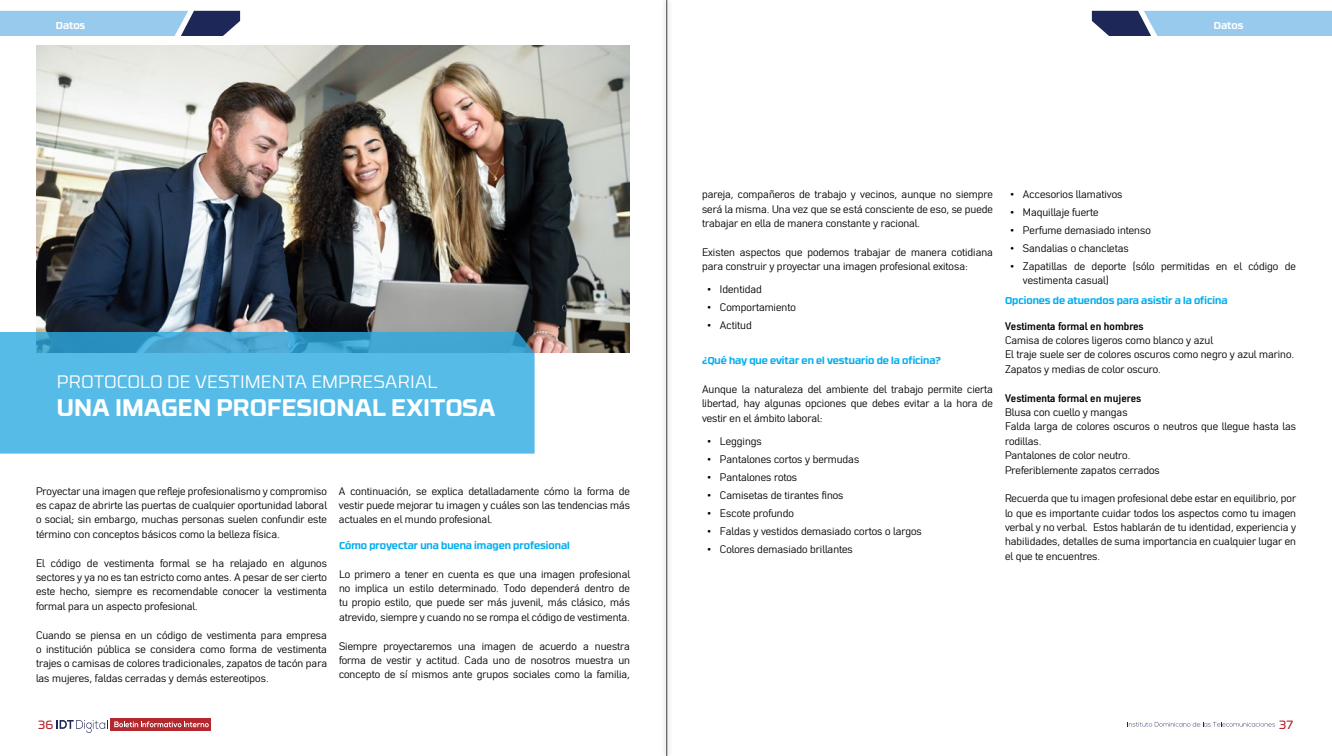
<style>
.page{position:relative;width:1332px;height:756px;background:#fff}
.page>*{position:absolute;margin:0;border:0;box-sizing:border-box;transform-origin:0 0}
.t1{font:700 24px "RB No 3.1";color:#fff}
.t2{font:300 18px "RB No 3.1";color:#fff}
.t3{font:12px "RB No 3.1";color:#b3282d}
.t4{font:11px/14.4px "Nota";color:#000;text-align:justify}
.t5{font:700 11px "Nota";color:#000}
.t6{font:700 10px "RB No 3.1";color:#00aeef}
.t7{font:700 10px "RB No 3.1";letter-spacing:-.005em;color:#fff}
</style>
<div class="page">
<div style="left:110px;top:719px;width:101px;height:12px;background:#b3282d"></div>
<svg style="left:57px;top:720px;width:51px;height:13px"></svg>
<svg style="left:114px;top:721px;width:95px;height:6px"></svg>
<svg style="left:1128px;top:722px;width:147px;height:5px"></svg>
<svg style="left:1092px;top:11px;width:240px;height:25px;background:#83acd0"></svg>
<svg style="left:0;top:11px;width:240px;height:25px;background:#83acd0"></svg>
<img style="left:36px;top:45px;width:594px;height:308px">
<svg style="left:0;top:332px;width:535px;height:122px;background:#52b6e2"></svg>
<div style="left:661px;top:0;width:11px;height:756px;background:#000;opacity:.54"></div>
<hr style="left:666px;top:0;width:1px;height:756px;background:#414042">
<p class="t7" style="left:56px;top:17px;width:31px">Datos</p>
<p class="t7" style="left:1214px;top:17px;width:31px">Datos</p>
<h2 class="t2" style="left:57px;top:369px;width:382px">PROTOCOLO DE VESTIMENTA EMPRESARIAL</h2>
<h1 class="t1" style="left:57px;top:388px;width:440px">UNA IMAGEN PROFESIONAL EXITOSA</h1>
<p class="t4" style="left:36px;top:483px;width:293px">Proyectar una imagen que refleje profesionalismo y compromiso es capaz de abrirte las puertas de cualquier oportunidad laboral o social; sin embargo, muchas personas suelen confundir este término con conceptos básicos como la belleza física.</p>
<p class="t4" style="left:36px;top:555px;width:293px">El código de vestimenta formal se ha relajado en algunos sectores y ya no es tan estricto como antes. A pesar de ser cierto este hecho, siempre es recomendable conocer la vestimenta formal para un aspecto profesional.</p>
<p class="t4" style="left:36px;top:627px;width:293px">Cuando se piensa en un código de vestimenta para empresa o institución pública se considera como forma de vestimenta trajes o camisas de colores tradicionales, zapatos de tacón para las mujeres, faldas cerradas y demás estereotipos.</p>
<p class="t4" style="left:339px;top:483px;width:293px">A continuación, se explica detalladamente cómo la forma de vestir puede mejorar tu imagen y cuáles son las tendencias más actuales en el mundo profesional.</p>
<p class="t6" style="left:339px;top:537px;width:232px">Cómo proyectar una buena imagen profesional</p>
<p class="t4" style="left:339px;top:566px;width:293px">Lo primero a tener en cuenta es que una imagen profesional no implica un estilo determinado. Todo dependerá dentro de tu propio estilo, que puede ser más juvenil, más clásico, más atrevido, siempre y cuando no se rompa el código de vestimenta.</p>
<p class="t4" style="left:339px;top:638px;width:293px">Siempre proyectaremos una imagen de acuerdo a nuestra forma de vestir y actitud. Cada uno de nosotros muestra un concepto de sí mismos ante grupos sociales como la familia,</p>
<p class="t4" style="left:702px;top:187px;width:293px">pareja, compañeros de trabajo y vecinos, aunque no siempre será la misma. Una vez que se está consciente de eso, se puede trabajar en ella de manera constante y racional.</p>
<p class="t4" style="left:702px;top:244px;width:292px">Existen aspectos que podemos trabajar de manera cotidiana para construir y proyectar una imagen profesional exitosa:</p>
<p class="t4" style="left:706px;top:282px;width:57px">• Identidad</p>
<p class="t4" style="left:706px;top:300px;width:91px">• Comportamiento</p>
<p class="t4" style="left:706px;top:318px;width:47px">• Actitud</p>
<p class="t6" style="left:702px;top:352px;width:241px">¿Qué hay que evitar en el vestuario de la oficina?</p>
<p class="t4" style="left:702px;top:381px;width:293px">Aunque la naturaleza del ambiente del trabajo permite cierta libertad, hay algunas opciones que debes evitar a la hora de vestir en el ámbito laboral:</p>
<p class="t4" style="left:706px;top:433px;width:57px">• Leggings</p>
<p class="t4" style="left:706px;top:451px;width:154px">• Pantalones cortos y bermudas</p>
<p class="t4" style="left:706px;top:469px;width:92px">• Pantalones rotos</p>
<p class="t4" style="left:706px;top:487px;width:139px">• Camisetas de tirantes finos</p>
<p class="t4" style="left:706px;top:505px;width:89px">• Escote profundo</p>
<p class="t4" style="left:706px;top:523px;width:217px">• Faldas y vestidos demasiado cortos o largos</p>
<p class="t4" style="left:706px;top:541px;width:148px">• Colores demasiado brillantes</p>
<p class="t4" style="left:1009px;top:187px;width:115px">• Accesorios llamativos</p>
<p class="t4" style="left:1009px;top:205px;width:91px">• Maquillaje fuerte</p>
<p class="t4" style="left:1009px;top:223px;width:143px">• Perfume demasiado intenso</p>
<p class="t4" style="left:1009px;top:241px;width:121px">• Sandalias o chancletas</p>
<p class="t4" style="left:1023px;top:259px;width:275px;line-height:14px;text-indent:-13px">• Zapatillas de deporte (sólo permitidas en el código de vestimenta casual)</p>
<p class="t6" style="left:1005px;top:293px;width:224px">Opciones de atuendos para asistir a la oficina</p>
<p class="t5" style="left:1005px;top:318px;width:140px">Vestimenta formal en hombres</p>
<p class="t4" style="left:1005px;top:332px;width:291px;text-align:left">Camisa de colores ligeros como blanco y azul<br>El traje suele ser de colores oscuros como negro y azul marino.<br>Zapatos y medias de color oscuro.</p>
<p class="t5" style="left:1005px;top:390px;width:138px">Vestimenta formal en mujeres</p>
<p class="t4" style="left:1005px;top:404px;width:293px;text-align:left">Blusa con cuello y mangas<br>Falda larga de colores oscuros o neutros que llegue hasta las rodillas.<br>Pantalones de color neutro.<br>Preferiblemente zapatos cerrados</p>
<p class="t4" style="left:1005px;top:491px;width:293px">Recuerda que tu imagen profesional debe estar en equilibrio, por lo que es importante cuidar todos los aspectos como tu imagen verbal y no verbal. Estos hablarán de tu identidad, experiencia y habilidades, detalles de suma importancia en cualquier lugar en el que te encuentres.</p>
<p class="t3" style="left:38px;top:716px;width:17px">36</p>
<p class="t3" style="left:1279px;top:716px;width:15px">37</p>
</div>
